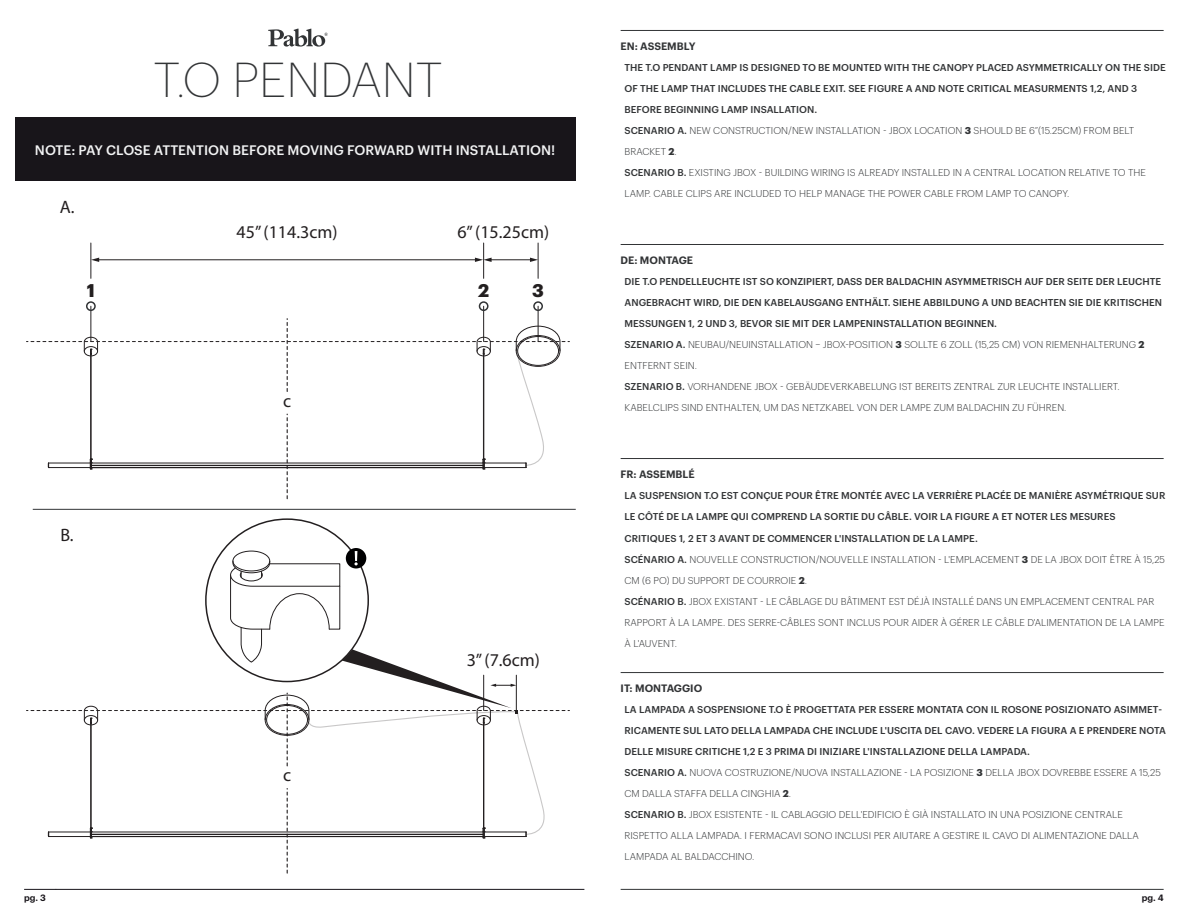
<style>
.page{position:relative;width:1189px;height:918px;background:#fff}
.page>*{position:absolute;margin:0;border:0;box-sizing:border-box;transform-origin:0 0}
.t1{font:200 48px "Graphik";color:#323436}
.t2{font:18px "Myriad Pro";color:#231f20}
.t3{font:700 18px "Graphik";color:#231f20}
.t4{font:500 13.5px "Graphik";color:#f2f3f4}
.t5{font:600 10.5px "Graphik";color:#323436}
.t6{font:300 9.75px/21px "Graphik";color:#323436}
.t7{font:500 9.75px/21px "Graphik";color:#323436}
.t8{font:600 9px "Graphik";color:#18151a}
.s1{font-weight:500}
.s2{font-weight:700}
.s3{font-weight:300}
</style>
<div class="page">
<hr style="left:621px;top:889px;width:543px;height:1px;background:#323436">
<svg style="left:268px;top:29px;width:60px;height:18px"></svg>
<hr style="left:24px;top:889px;width:560px;height:1px;background:#18151a">
<hr style="left:98px;top:259px;width:378px;height:1px;background:#231f20">
<svg style="left:92px;top:258px;width:7px;height:4px"></svg>
<div style="left:15px;top:118px;width:560px;height:63px;background:#18151a"></div>
<hr style="left:490px;top:259px;width:41px;height:1px;background:#231f20">
<svg style="left:475px;top:258px;width:17px;height:4px"></svg>
<svg style="left:530px;top:258px;width:8px;height:4px"></svg>
<hr style="left:483px;top:306px;width:1px;height:36px;background:#231f20">
<hr style="left:91px;top:306px;width:1px;height:36px;background:#231f20">
<hr style="left:538px;top:306px;width:1px;height:36px;background:#231f20">
<hr style="left:483px;top:243px;width:1px;height:35px;background:#231f20">
<hr style="left:91px;top:243px;width:1px;height:35px;background:#231f20">
<hr style="left:538px;top:243px;width:1px;height:35px;background:#231f20">
<hr style="left:621px;top:672px;width:543px;height:1px;background:#323436">
<hr style="left:621px;top:244px;width:543px;height:1px;background:#323436">
<hr style="left:621px;top:458px;width:543px;height:1px;background:#323436">
<hr style="left:33px;top:509px;width:543px;height:1px;background:#323436">
<hr style="left:621px;top:30px;width:543px;height:1px;background:#323436">
<svg style="left:26px;top:319px;width:543px;height:180px"></svg>
<svg style="left:26px;top:518px;width:543px;height:355px"></svg>
<div style="left:86px;top:301px;width:10px;height:10px;border:2px solid #323436;border-radius:50%"></div>
<div style="left:479px;top:301px;width:10px;height:10px;border:2px solid #323436;border-radius:50%"></div>
<div style="left:533px;top:301px;width:10px;height:10px;border:2px solid #323436;border-radius:50%"></div>
<h1 class="t1" style="left:153px;top:45px;width:291px">T.O PENDANT</h1>
<h3 class="t4" style="left:35px;top:140px;width:522px">NOTE: PAY CLOSE ATTENTION BEFORE MOVING FORWARD WITH INSTALLATION!</h3>
<h2 class="t2" style="left:60px;top:196px;width:16px">A.</h2>
<h2 class="t2" style="left:237px;top:220px;width:103px">45” (114.3cm)</h2>
<h2 class="t2" style="left:457px;top:220px;width:93px">6” (15.25cm)</h2>
<h2 class="t3" style="left:87px;top:277px;width:10px">1</h2>
<h2 class="t3" style="left:478px;top:277px;width:13px">2</h2>
<h2 class="t3" style="left:532px;top:277px;width:13px">3</h2>
<h2 class="t2" style="left:283px;top:390px;width:10px">c</h2>
<h2 class="t2" style="left:60px;top:524px;width:15px">B.</h2>
<h2 class="t2" style="left:283px;top:764px;width:10px">c</h2>
<h2 class="t2" style="left:467px;top:649px;width:75px">3” (7.6cm)</h2>
<p class="t5" style="left:621px;top:38px;width:76px">EN: ASSEMBLY</p>
<p class="t6" style="left:625px;top:57px;width:543px"><span class="s1">THE T.O PENDANT LAMP IS DESIGNED TO BE MOUNTED WITH THE CANOPY PLACED ASYMMETRICALLY ON THE SIDE OF THE LAMP THAT INCLUDES THE CABLE EXIT. SEE FIGURE A AND NOTE CRITICAL MEASURMENTS 1,2, AND 3<br>BEFORE BEGINNING LAMP INSALLATION.<br>SCENARIO A.</span> NEW CONSTRUCTION/NEW INSTALLATION - JBOX LOCATION <span class="s2">3</span> SHOULD BE 6”(15.25CM) FROM BELT BRACKET <span class="s2">2</span>.<br><span class="s1">SCENARIO B.</span> EXISTING JBOX - BUILDING WIRING IS ALREADY INSTALLED IN A CENTRAL LOCATION RELATIVE TO THE LAMP. CABLE CLIPS ARE INCLUDED TO HELP MANAGE THE POWER CABLE FROM LAMP TO CANOPY.</p>
<p class="t5" style="left:621px;top:252px;width:74px">DE: MONTAGE</p>
<p class="t7" style="left:625px;top:271px;width:539px">DIE T.O PENDELLEUCHTE IST SO KONZIPIERT, DASS DER BALDACHIN ASYMMETRISCH AUF DER SEITE DER LEUCHTE ANGEBRACHT WIRD, DIE DEN KABELAUSGANG ENTHÄLT. SIEHE ABBILDUNG A UND BEACHTEN SIE DIE KRITISCHEN MESSUNGEN 1, 2 UND 3, BEVOR SIE MIT DER LAMPENINSTALLATION BEGINNEN.<br>SZENARIO A. <span class="s3">NEUBAU/NEUINSTALLATION – JBOX-POSITION</span> <span class="s2">3</span> <span class="s3">SOLLTE 6 ZOLL (15,25 CM) VON RIEMENHALTERUNG</span> <span class="s2">2<br></span><span class="s3">ENTFERNT SEIN.<br></span>SZENARIO B. <span class="s3">VORHANDENE JBOX - GEBÄUDEVERKABELUNG IST BEREITS ZENTRAL ZUR LEUCHTE INSTALLIERT.<br>KABELCLIPS SIND ENTHALTEN, UM DAS NETZKABEL VON DER LAMPE ZUM BALDACHIN ZU FÜHREN.</span></p>
<p class="t5" style="left:621px;top:466px;width:76px">FR: ASSEMBLÉ</p>
<p class="t6" style="left:625px;top:485px;width:542px"><span class="s1">LA SUSPENSION T.O EST CONÇUE POUR ÊTRE MONTÉE AVEC LA VERRIÈRE PLACÉE DE MANIÈRE ASYMÉTRIQUE SUR LE CÔTÉ DE LA LAMPE QUI COMPREND LA SORTIE DU CÂBLE. VOIR LA FIGURE A ET NOTER LES MESURES CRITIQUES 1, 2 ET 3 AVANT DE COMMENCER L'INSTALLATION DE LA LAMPE.<br>SCÉNARIO A.</span> NOUVELLE CONSTRUCTION/NOUVELLE INSTALLATION - L'EMPLACEMENT <span class="s2">3</span> DE LA JBOX DOIT ÊTRE À 15,25<br>CM (6 PO) DU SUPPORT DE COURROIE <span class="s2">2</span>.<br><span class="s1">SCÉNARIO B.</span> JBOX EXISTANT - LE CÂBLAGE DU BÂTIMENT EST DÉJÀ INSTALLÉ DANS UN EMPLACEMENT CENTRAL PAR RAPPORT À LA LAMPE. DES SERRE-CÂBLES SONT INCLUS POUR AIDER À GÉRER LE CÂBLE D'ALIMENTATION DE LA LAMPE À L'AUVENT.</p>
<p class="t5" style="left:621px;top:680px;width:83px">IT: MONTAGGIO</p>
<p class="t6" style="left:625px;top:698px;width:543px"><span class="s1">LA LAMPADA A SOSPENSIONE T.O È PROGETTATA PER ESSERE MONTATA CON IL ROSONE POSIZIONATO ASIMMET-RICAMENTE SUL LATO DELLA LAMPADA CHE INCLUDE L'USCITA DEL CAVO. VEDERE LA FIGURA A E PRENDERE NOTA DELLE MISURE CRITICHE 1,2 E 3 PRIMA DI INIZIARE L'INSTALLAZIONE DELLA LAMPADA.<br>SCENARIO A.</span> NUOVA COSTRUZIONE/NUOVA INSTALLAZIONE - LA POSIZIONE <span class="s2">3</span> DELLA JBOX DOVREBBE ESSERE A 15,25<br>CM DALLA STAFFA DELLA CINGHIA <span class="s2">2</span>.<br><span class="s1">SCENARIO B.</span> JBOX ESISTENTE - IL CABLAGGIO DELL'EDIFICIO È GIÀ INSTALLATO IN UNA POSIZIONE CENTRALE RISPETTO ALLA LAMPADA. I FERMACAVI SONO INCLUSI PER AIUTARE A GESTIRE IL CAVO DI ALIMENTAZIONE DALLA LAMPADA AL BALDACCHINO.</p>
<p class="t8" style="left:24px;top:891px;width:23px">pg. 3</p>
<p class="t8" style="left:1142px;top:891px;width:23px">pg. 4</p>
</div>
